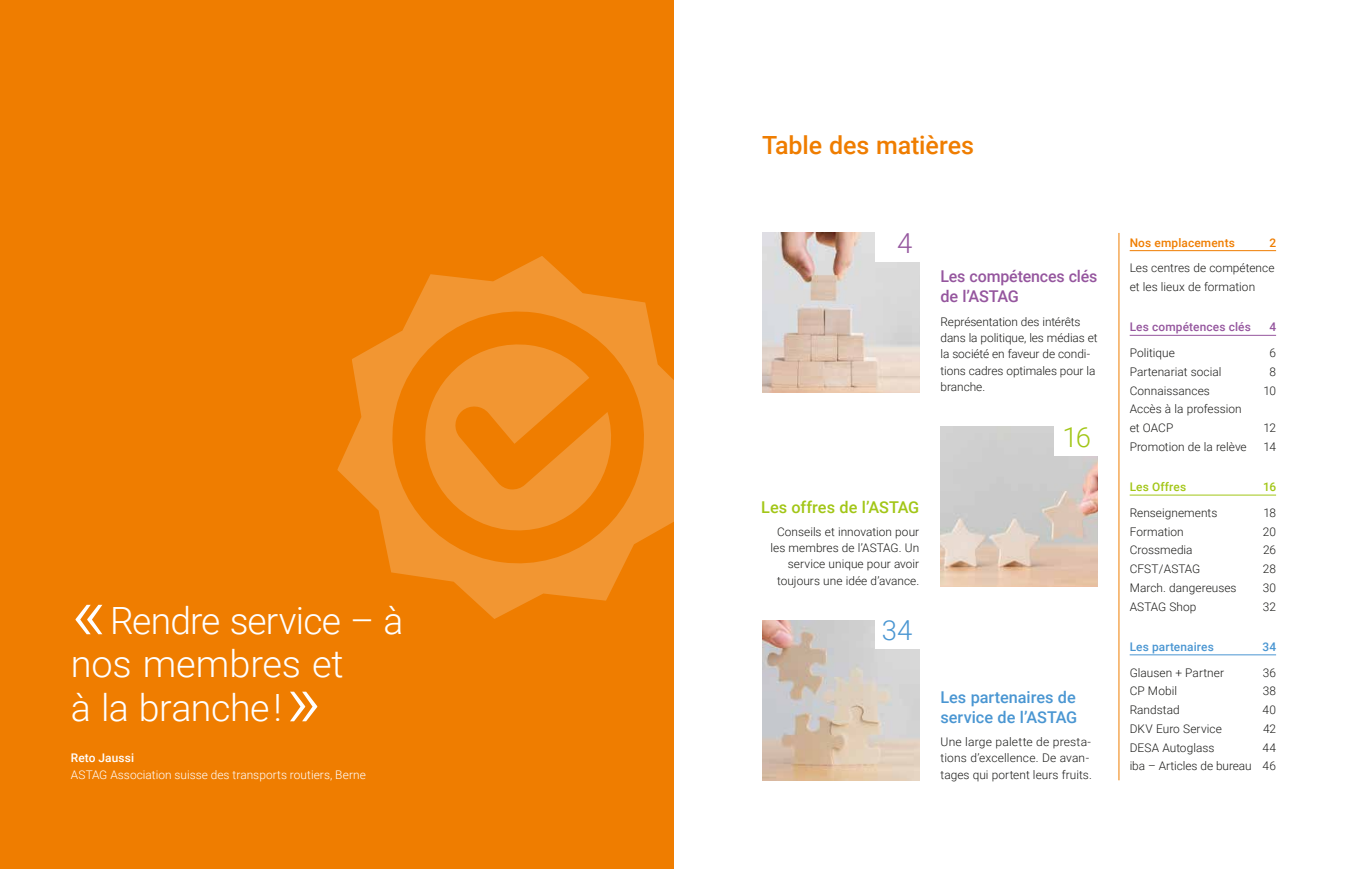
<style>
.page{position:relative;width:1347px;height:869px;background:#fff}
.page>*{position:absolute;margin:0;border:0;box-sizing:border-box;transform-origin:0 0}
.t1{font:300 37.5px/43.8px "Roboto";letter-spacing:-.015em;color:#fff}
.t2{font:300 27.5px "Roboto";color:#a2c617}
.t3{font:300 27.5px "Roboto";color:#4a96d2}
.t4{font:300 27.5px "Roboto";color:#95569e}
.t5{font:500 25px "Roboto";letter-spacing:-.005em;color:#ef7d00}
.t6{font:500 16.25px/20px "Roboto";color:#4a96d2}
.t7{font:500 16.25px/20px "Roboto";letter-spacing:-.01em;color:#95569e}
.t8{font:500 16.25px "Roboto";letter-spacing:-.005em;color:#a2c617}
.t9{font:300 11.88px/16.2px "Roboto";color:#1d1d1b}
.t10{font:300 11.88px "Roboto";letter-spacing:.005em;color:#fff}
.t11{font:500 11.88px "Roboto";letter-spacing:.01em;color:#95569e}
.t12{font:500 11.88px "Roboto";letter-spacing:.01em;color:#ef7d00}
.t13{font:500 11.88px "Roboto";letter-spacing:.01em;color:#4a96d2}
.t14{font:500 11.88px "Roboto";letter-spacing:.01em;color:#a2c617}
.t15{font:500 11.88px "Roboto";letter-spacing:.01em;color:#fff}
.s1{font-size:77.5px}
</style>
<div class="page">
<div style="left:0;top:0;width:673px;height:868px;background:#ef7d00"></div>
<svg style="left:337px;top:256px;width:337px;height:362px"></svg>
<svg style="left:419px;top:338px;width:193px;height:198px"></svg>
<hr style="left:1129px;top:250px;width:147px;height:1px;background:#ef7d00">
<hr style="left:1129px;top:335px;width:147px;height:1px;background:#95569e">
<hr style="left:1129px;top:494px;width:147px;height:1px;background:#a2c617">
<hr style="left:1129px;top:654px;width:147px;height:1px;background:#4a96d2">
<hr style="left:1118px;top:233px;width:1px;height:547px;background:#ef7d00">
<img style="left:940px;top:426px;width:157px;height:160px">
<div style="left:1054px;top:421px;width:50px;height:34px;background:#fff"></div>
<img style="left:762px;top:233px;width:157px;height:159px">
<div style="left:875px;top:228px;width:51px;height:33px;background:#fff"></div>
<img style="left:762px;top:620px;width:157px;height:160px">
<div style="left:875px;top:615px;width:51px;height:34px;background:#fff"></div>
<h1 class="t1" style="left:71px;top:596px;width:334px"><span class="s1">«</span>Rendre service – à nos membres et<br>à la branche !<span class="s1">»</span></h1>
<p class="t15" style="left:71px;top:749px;width:65px">Reto Jaussi</p>
<p class="t10" style="left:71px;top:765px;width:296px">ASTAG Association suisse des transports routiers, Berne</p>
<h3 class="t5" style="left:762px;top:127px;width:213px">Table des matières</h3>
<h2 class="t4" style="left:897px;top:223px;width:17px">4</h2>
<h3 class="t8" style="left:761px;top:495px;width:159px">Les offres de l’ASTAG</h3>
<p class="t9" style="left:770px;top:523px;width:150px;text-align:right">Conseils et innovation pour les membres de l’ASTAG. Un service unique pour avoir toujours une idée d’avance.</p>
<h2 class="t3" style="left:881px;top:611px;width:32px">34</h2>
<h3 class="t7" style="left:940px;top:266px;width:158px">Les compétences clés de l’ASTAG</h3>
<p class="t9" style="left:940px;top:313px;width:159px">Représentation des intérêts dans la politique, les médias et la société en faveur de condi&shy;tions cadres optimales pour la branche.</p>
<h2 class="t2" style="left:1062px;top:417px;width:30px">16</h2>
<h3 class="t6" style="left:940px;top:686px;width:138px">Les partenaires de service de l’ASTAG</h3>
<p class="t9" style="left:940px;top:732px;width:153px">Une large palette de presta&shy;tions d’excellence. De avan&shy;tages qui portent leurs fruits.</p>
<p class="t12" style="left:1129px;top:234px;width:107px">Nos emplacements</p>
<p class="t12" style="left:1269px;top:234px;width:8px">2</p>
<p class="t9" style="left:1129px;top:258px;width:146px;line-height:18.8px">Les centres de compétence et les lieux de formation</p>
<p class="t11" style="left:1129px;top:318px;width:123px">Les compétences clés</p>
<p class="t11" style="left:1269px;top:318px;width:8px">4</p>
<p class="t9" style="left:1129px;top:344px;width:47px">Politique</p>
<p class="t9" style="left:1269px;top:344px;width:8px">6</p>
<p class="t9" style="left:1129px;top:363px;width:93px">Partenariat social</p>
<p class="t9" style="left:1269px;top:363px;width:8px">8</p>
<p class="t9" style="left:1129px;top:381px;width:82px">Connaissances</p>
<p class="t9" style="left:1263px;top:381px;width:14px">10</p>
<p class="t9" style="left:1129px;top:399px;width:113px;line-height:18.8px">Accès à la profession et OACP</p>
<p class="t9" style="left:1263px;top:419px;width:14px">12</p>
<p class="t9" style="left:1129px;top:438px;width:119px">Promotion de la relève</p>
<p class="t9" style="left:1263px;top:438px;width:14px">14</p>
<p class="t14" style="left:1129px;top:478px;width:58px">Les Offres</p>
<p class="t14" style="left:1263px;top:478px;width:14px">16</p>
<p class="t9" style="left:1129px;top:504px;width:89px">Renseignements</p>
<p class="t9" style="left:1263px;top:504px;width:14px">18</p>
<p class="t9" style="left:1129px;top:522px;width:56px">Formation</p>
<p class="t9" style="left:1262px;top:522px;width:15px">20</p>
<p class="t9" style="left:1129px;top:541px;width:64px">Crossmedia</p>
<p class="t9" style="left:1263px;top:541px;width:15px">26</p>
<p class="t9" style="left:1129px;top:560px;width:72px">CFST/ASTAG</p>
<p class="t9" style="left:1262px;top:560px;width:15px">28</p>
<p class="t9" style="left:1129px;top:579px;width:108px">March. dangereuses</p>
<p class="t9" style="left:1262px;top:579px;width:15px">30</p>
<p class="t9" style="left:1129px;top:597px;width:68px">ASTAG Shop</p>
<p class="t9" style="left:1262px;top:597px;width:15px">32</p>
<p class="t13" style="left:1129px;top:638px;width:86px">Les partenaires</p>
<p class="t13" style="left:1262px;top:638px;width:15px">34</p>
<p class="t9" style="left:1129px;top:663px;width:96px">Glausen + Partner</p>
<p class="t9" style="left:1262px;top:663px;width:15px">36</p>
<p class="t9" style="left:1129px;top:682px;width:49px">CP Mobil</p>
<p class="t9" style="left:1262px;top:682px;width:15px">38</p>
<p class="t9" style="left:1129px;top:701px;width:51px">Randstad</p>
<p class="t9" style="left:1262px;top:701px;width:15px">40</p>
<p class="t9" style="left:1129px;top:719px;width:94px">DKV Euro Service</p>
<p class="t9" style="left:1263px;top:719px;width:14px">42</p>
<p class="t9" style="left:1129px;top:738px;width:86px">DESA Autoglass</p>
<p class="t9" style="left:1129px;top:737px;width:148px;line-height:18.8px;text-align:right">44<br>iba – Articles de bureau 46</p>
</div>
